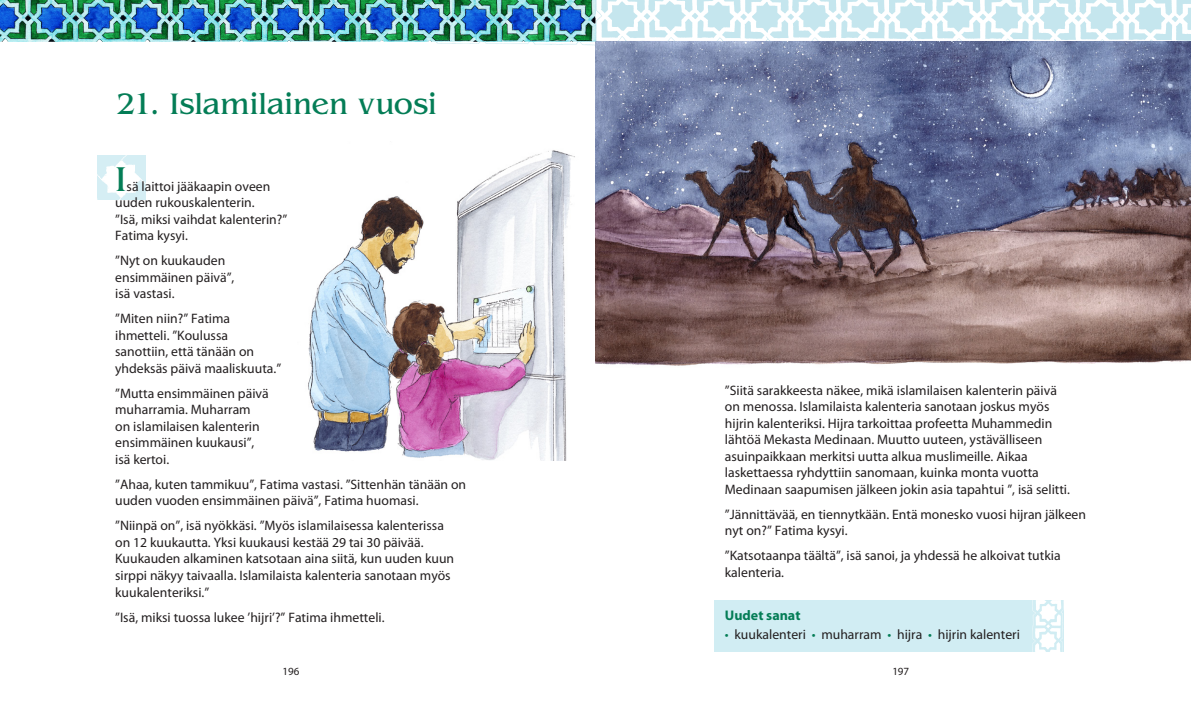
<style>
.page{position:relative;width:1191px;height:709px;background:#fff}
.page>*{position:absolute;margin:0;border:0;box-sizing:border-box;transform-origin:0 0}
.ISL_Leipis_tasan{font:36px "Benguiat";color:#047d56}
.Otsikko_1{font:31px "Benguiat";letter-spacing:-.01em;color:#047d56}
.Uudet_sanat{font:700 14px "Myriad Pro";color:#047d56}
.ISL_Leipis_tasan-2{font:13.7px/16.5px "Myriad Pro";color:#231f20}
.t1{font:11px "Myriad Pro";color:#231f20}
.s1{color:#047d56}
</style>
<div class="page">
<img style="left:595px;top:0;width:596px;height:42px">
<img style="left:436px;top:42px;width:159px;height:4px">
<img style="left:308px;top:150px;width:267px;height:311px">
<img style="left:595px;top:42px;width:596px;height:324px">
<div style="left:714px;top:600px;width:350px;height:52px;background:#d1edf3"></div>
<img style="left:1032px;top:600px;width:32px;height:52px">
<img style="left:97px;top:156px;width:48px;height:44px">
<img style="left:0;top:0;width:28px;height:42px">
<img style="left:28px;top:0;width:141px;height:42px">
<img style="left:169px;top:0;width:142px;height:42px">
<img style="left:311px;top:0;width:141px;height:42px">
<img style="left:452px;top:0;width:143px;height:42px">
<p class="Otsikko_1" style="left:116px;top:87px;width:322px">21. Islamilainen vuosi</p>
<p class="ISL_Leipis_tasan" style="left:115px;top:159px;width:13px">I</p>
<p class="ISL_Leipis_tasan-2" style="left:115px;top:178px;width:174px;text-indent:11px">sä laittoi jääkaapin oveen uuden rukouskalenterin.<br>”Isä, miksi vaihdat kalenterin?”<br>Fatima kysyi.</p>
<p class="ISL_Leipis_tasan-2" style="left:115px;top:253px;width:121px">”Nyt on kuukauden ensimmäinen päivä”, isä vastasi.</p>
<p class="ISL_Leipis_tasan-2" style="left:115px;top:311px;width:167px">”Miten niin?” Fatima ihmetteli. ”Koulussa sanottiin, että tänään on yhdeksäs päivä maaliskuuta.”</p>
<p class="ISL_Leipis_tasan-2" style="left:115px;top:385px;width:155px">”Mutta ensimmäinen päivä muharramia. Muharram on islamilaisen kalenterin ensimmäinen kuukausi”, isä kertoi.</p>
<p class="ISL_Leipis_tasan-2" style="left:115px;top:476px;width:352px">”Ahaa, kuten tammikuu”, Fatima vastasi. ”Sittenhän tänään on uuden vuoden ensimmäinen päivä”, Fatima huomasi.</p>
<p class="ISL_Leipis_tasan-2" style="left:115px;top:518px;width:340px">”Niinpä on”, isä nyökkäsi. ”Myös islamilaisessa kalenterissa on 12 kuukautta. Yksi kuukausi kestää 29 tai 30 päivää.<br>Kuukauden alkaminen katsotaan aina siitä, kun uuden kuun sirppi näkyy taivaalla. Islamilaista kalenteria sanotaan myös kuukalenteriksi.”</p>
<p class="ISL_Leipis_tasan-2" style="left:115px;top:609px;width:271px">”Isä, miksi tuossa lukee ’hijri’?” Fatima ihmetteli.</p>
<p class="ISL_Leipis_tasan-2" style="left:725px;top:382px;width:346px">”Siitä sarakkeesta näkee, mikä islamilaisen kalenterin päivä on menossa. Islamilaista kalenteria sanotaan joskus myös hijrin kalenteriksi. Hijra tarkoittaa profeetta Muhammedin lähtöä Mekasta Medinaan. Muutto uuteen, ystävälliseen asuinpaikkaan merkitsi uutta alkua muslimeille. Aikaa laskettaessa ryhdyttiin sanomaan, kuinka monta vuotta Medinaan saapumisen jälkeen jokin asia tapahtui ”, isä selitti.</p>
<p class="ISL_Leipis_tasan-2" style="left:725px;top:506px;width:363px">”Jännittävää, en tiennytkään. Entä monesko vuosi hijran jälkeen nyt on?” Fatima kysyi.</p>
<p class="ISL_Leipis_tasan-2" style="left:725px;top:547px;width:337px">”Katsotaanpa täältä”, isä sanoi, ja yhdessä he alkoivat tutkia kalenteria.</p>
<p class="Uudet_sanat" style="left:725px;top:605px;width:77px">Uudet sanat</p>
<p class="ISL_Leipis_tasan-2" style="left:725px;top:626px;width:296px"><span class="s1">•</span> kuukalenteri <span class="s1">•</span> muharram <span class="s1">•</span> hijra <span class="s1">•</span> hijrin kalenteri</p>
<p class="t1" style="left:283px;top:665px;width:18px">196</p>
<p class="t1" style="left:892px;top:665px;width:18px">197</p>
</div>
